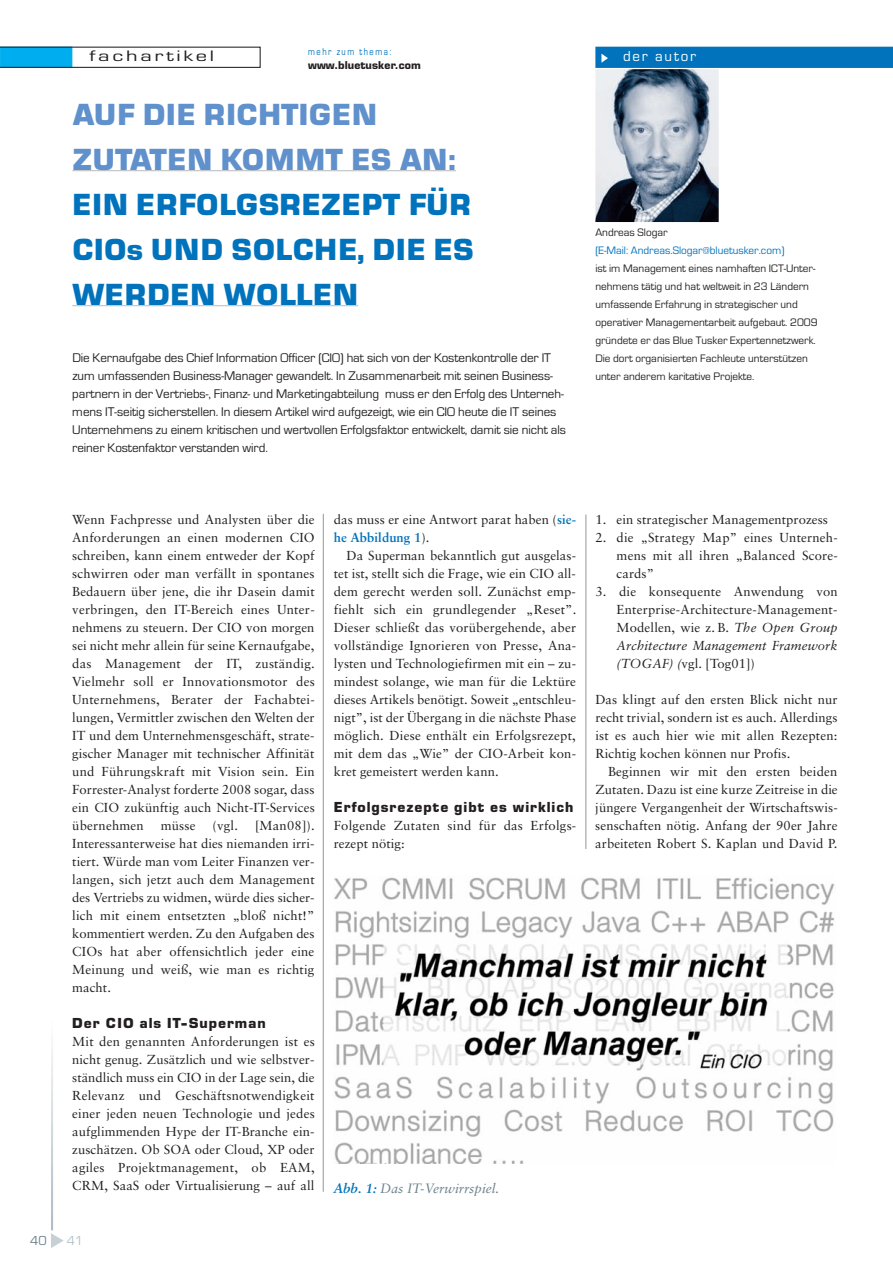
<style>
.page{position:relative;width:893px;height:1263px;background:#fff}
.page>*{position:absolute;margin:0;border:0;box-sizing:border-box;transform-origin:0 0}
.t1{font:700 30px/45px "Eurostile BQ";letter-spacing:.02em;color:#0073bc;text-align:justify}
.t2{font:700 30px/45px "Eurostile BQ";letter-spacing:.02em;color:#6091cc}
.t3{font:15.75px "Eurostile";letter-spacing:.125em;color:#231f20;scale:1.43 1}
.t4{font:15px "Eurostile";letter-spacing:.125em;color:#fff}
.t5{font:700 14.25px "Eurostile BQ";letter-spacing:.07em;color:#231f20}
.t6{font:italic 13.5px "Sabon";color:#6c818c}
.t7{font:13.5px "Eurostile";color:#6c818c}
.t8{font:13.5px "Eurostile";color:#b6c2c9}
.t9{font:13.05px/18px "Sabon";letter-spacing:.01em;color:#231f20;text-align:justify}
.t10{font:13.05px/18px "Eurostile";letter-spacing:-.005em;color:#231f20}
.t11{font:11.25px/18px "Eurostile";color:#231f20}
.t12{font:11.25px "Eurostile";color:#0073bc}
.t13{font:700 10.5px "Eurostile";letter-spacing:.005em;color:#231f20}
.t14{font:10.5px "Eurostile";letter-spacing:.185em;color:#0073bc;scale:.8 1}
.s1{font-weight:700;color:#0073bc}
.s2{font-style:italic}
</style>
<div class="page">
<hr style="left:72px;top:170px;width:384px;height:1px;background:#bcbdc0">
<hr style="left:72px;top:305px;width:286px;height:1px;background:#bcbdc0">
<svg style="left:51px;top:1233px;width:13px;height:15px"></svg>
<svg style="left:0;top:47px;width:261px;height:21px"></svg>
<hr style="left:323px;top:514px;width:1px;height:678px;background:#939598">
<hr style="left:585px;top:514px;width:1px;height:335px;background:#939598">
<div style="left:595px;top:47px;width:298px;height:21px;background:#0073bc"></div>
<img style="left:595px;top:69px;width:124px;height:153px">
<svg style="left:601px;top:54px;width:7px;height:9px"></svg>
<img style="left:334px;top:877px;width:501px;height:286px">
<p class="t3" style="left:89px;top:50px;width:89px">fachartikel</p>
<p class="t14" style="left:308px;top:48px;width:105px">mehr zum thema:</p>
<p class="t13" style="left:308px;top:61px;width:114px">www.bluetusker.com</p>
<h1 class="t2" style="left:72px;top:95px;width:385px">AUF DIE RICHTIGEN<br>ZUTATEN KOMMT ES AN:</h1>
<h1 class="t1" style="left:72px;top:185px;width:403px">EIN ERFOLGSREZEPT FÜR CIOs UND SOLCHE, DIE ES WERDEN WOLLEN</h1>
<p class="t10" style="left:72px;top:350px;width:495px">Die Kernaufgabe des Chief Information Officer (CIO) hat sich von der Kostenkontrolle der IT zum umfassenden Business-Manager gewandelt. In Zusammenarbeit mit seinen Business - partnern in der Vertriebs-, Finanz- und Marketingabteilung muss er den Erfolg des Unterneh - mens IT-seitig sicherstellen. In diesem Artikel wird aufgezeigt, wie ein CIO heute die IT seines Unternehmens zu einem kritischen und wertvollen Erfolgsfaktor entwickelt, damit sie nicht als reiner Kostenfaktor verstanden wird.</p>
<p class="t4" style="left:623px;top:51px;width:75px">der autor</p>
<p class="t11" style="left:595px;top:224px;width:74px">Andreas Slogar</p>
<p class="t12" style="left:595px;top:246px;width:191px">(E-Mail: Andreas.Slogar@bluetusker.com)</p>
<p class="t11" style="left:595px;top:260px;width:224px">ist im Management eines namhaften ICT-Unter - nehmens tätig und hat weltweit in 23 Ländern umfassende Erfahrung in strategischer und operativer Managementarbeit aufgebaut. 2009 gründete er das Blue Tusker Expertennetzwerk.<br>Die dort organisierten Fachleute unterstützen unter anderem karitative Projekte.</p>
<p class="t9" style="left:72px;top:511px;width:244px">Wenn Fachpresse und Analysten über die Anforderungen an einen modernen CIO schreiben, kann einem entweder der Kopf schwirren oder man verfällt in spontanes Bedauern über jene, die ihr Dasein damit verbringen, den IT-Bereich eines Unter - nehmens zu steuern. Der CIO von morgen sei nicht mehr allein für seine Kernaufgabe, das Management der IT, zuständig.<br>Vielmehr soll er Innovationsmotor des Unternehmens, Berater der Fachabtei - lungen, Vermittler zwischen den Welten der IT und dem Unternehmensgeschäft, strate&shy;gischer Manager mit technischer Affinität und Führungskraft mit Vision sein. Ein Forrester-Analyst forderte 2008 sogar, dass ein CIO zukünftig auch Nicht-IT-Services übernehmen</p>
<p class="t9" style="left:161px;top:817px;width:36px">müsse</p>
<p class="t9" style="left:213px;top:817px;width:27px">(vgl.</p>
<p class="t9" style="left:72px;top:817px;width:244px;text-indent:183px">[Man08]).<br>Interessanterweise hat dies niemanden irri&shy;tiert. Würde man vom Leiter Finanzen ver&shy;langen, sich jetzt auch dem Management des Vertriebs zu widmen, würde dies sicher&shy;lich mit einem entsetzten „bloß nicht!” kommentiert werden. Zu den Aufgaben des CIOs hat aber offensichtlich jeder eine Meinung und weiß, wie man es richtig macht.</p>
<p class="t5" style="left:72px;top:1018px;width:195px">Der CIO als IT-Superman</p>
<p class="t9" style="left:72px;top:1033px;width:244px">Mit den genannten Anforderungen ist es nicht genug. Zusätzlich und wie selbstver&shy;ständlich muss ein CIO in der Lage sein, die Relevanz und Geschäftsnotwen dig keit einer jeden neuen Technologie und jedes aufglimmenden Hype der IT-Branche ein&shy;zuschätzen. Ob SOA oder Cloud, XP oder agiles Projektmanagement, ob EAM, CRM, SaaS oder Virtualisierung – auf all</p>
<p class="t7" style="left:30px;top:1236px;width:18px">40</p>
<p class="t8" style="left:67px;top:1236px;width:18px">41</p>
<p class="t9" style="left:334px;top:511px;width:244px">das muss er eine Antwort parat haben (<span class="s1">sie&shy;he Abbildung 1</span>).</p>
<p class="t9" style="left:334px;top:547px;width:244px;text-indent:13px">Da Superman bekanntlich gut ausgelas - tet ist, stellt sich die Frage, wie ein CIO all&shy;dem gerecht werden soll. Zunächst emp&shy;fiehlt sich ein grundlegender „Reset”.<br>Dieser schließt das vorübergehende, aber vollständige Ignorieren von Presse, Ana - lysten und Technologiefirmen mit ein – zu - mindest solange, wie man für die Lektüre dieses Artikels benötigt. Soweit „entschleu&shy;nigt”, ist der Übergang in die nächste Phase möglich. Diese enthält ein Erfolgsrezept, mit dem das „Wie” der CIO-Arbeit kon&shy;kret gemeistert werden kann.</p>
<p class="t5" style="left:334px;top:802px;width:241px">Erfolgsrezepte gibt es wirklich</p>
<p class="t9" style="left:334px;top:817px;width:244px">Folgende Zutaten sind für das Erfolgs - rezept nötig:</p>
<p class="t6" style="left:334px;top:1183px;width:167px"><span class="s1">Abb. 1:</span> Das IT-Verwirrspiel.</p>
<p class="t9" style="left:595px;top:511px;width:234px">1. ein strategischer Managementprozess</p>
<p class="t9" style="left:617px;top:529px;width:223px;text-indent:-21px">2. die „Strategy Map” eines Unter neh - mens mit all ihren „Balanced Score - cards”</p>
<p class="t9" style="left:617px;top:583px;width:223px;text-indent:-21px">3. die konsequente Anwendung von Enterprise-Architecture-Management-Modellen, wie z. B. <span class="s2">The Open Group Architecture Management Framework (TOGAF) (</span>vgl. [Tog01])</p>
<p class="t9" style="left:595px;top:691px;width:244px">Das klingt auf den ersten Blick nicht nur recht trivial, sondern ist es auch. Allerdings ist es auch hier wie mit allen Rezepten:<br>Richtig kochen können nur Profis.</p>
<p class="t9" style="left:595px;top:763px;width:244px;text-indent:13px">Beginnen wir mit den ersten beiden Zutaten. Dazu ist eine kurze Zeitreise in die jüngere Vergangenheit der Wirtschaftswis - sen schaften nötig. Anfang der 90er Jahre arbeiteten Robert S. Kaplan und David P.</p>
</div>
